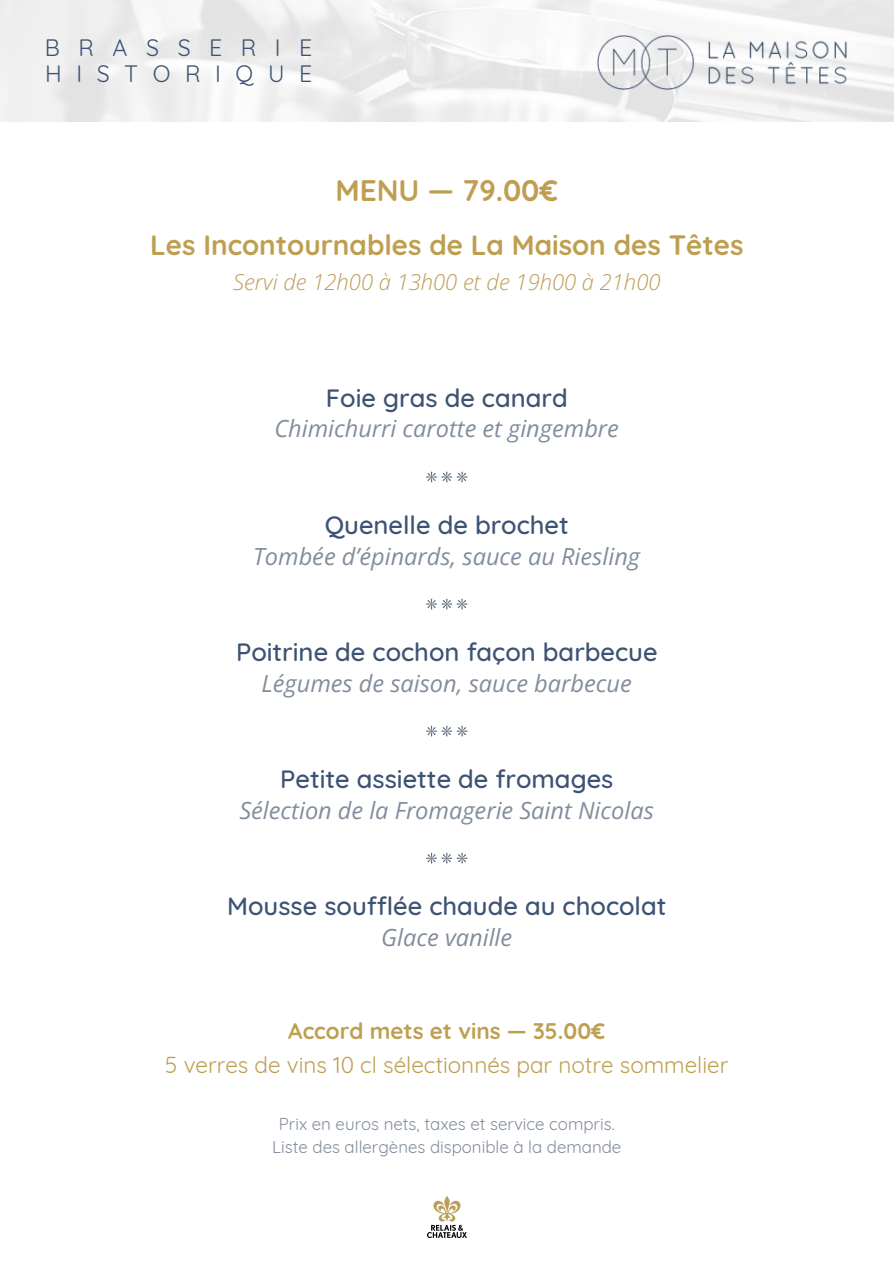
<style>
.page{position:relative;width:894px;height:1264px;background:#fff}
.page>*{position:absolute;margin:0;border:0;box-sizing:border-box;transform-origin:0 0}
.t1{font:700 29.7px "Quicksand";color:#be9f51}
.t2{font:700 27.9px "Quicksand";color:#be9f51}
.t3{font:500 25.5px "Quicksand";color:#3c5373}
.t4{font:italic 23.55px "Open Sans";color:#818d9d}
.t5{font:23.1px "Quicksand";letter-spacing:.63em;color:#3c5373}
.t6{font:23.1px "Quicksand";letter-spacing:.8em;color:#3c5373}
.t7{font:22.5px "Quicksand";color:#be9f51}
.t8{font:700 22.5px "Quicksand";color:#be9f51}
.t9{font:italic 300 21.9px "Open Sans";color:#bc9c56}
.t10{font:16.95px "Quicksand";color:#818d9d}
</style>
<div class="page">
<img style="left:597px;top:36px;width:251px;height:54px">
<svg style="left:426px;top:471px;width:41px;height:11px"></svg>
<svg style="left:426px;top:598px;width:41px;height:11px"></svg>
<svg style="left:426px;top:725px;width:41px;height:11px"></svg>
<svg style="left:426px;top:852px;width:41px;height:11px"></svg>
<img style="left:427px;top:1196px;width:39px;height:41px">
<p class="t6" style="left:45px;top:33px;width:269px">BRASSERIE</p>
<h3 class="t5" style="left:45px;top:59px;width:268px">HISTORIQUE</h3>
<h3 class="t1" style="left:335px;top:171px;width:224px">MENU — 79.00€</h3>
<h4 class="t2" style="left:150px;top:227px;width:594px">Les Incontournables de La Maison des Têtes</h4>
<p class="t9" style="left:233px;top:267px;width:429px">Servi de 12h00 à 13h00 et de 19h00 à 21h00</p>
<p class="t3" style="left:326px;top:381px;width:243px">Foie gras de canard</p>
<p class="t4" style="left:274px;top:412px;width:346px">Chimichurri carotte et gingembre</p>
<h4 class="t3" style="left:325px;top:508px;width:245px">Quenelle de brochet</h4>
<h5 class="t4" style="left:253px;top:539px;width:388px">Tombée d’épinards, sauce au Riesling</h5>
<p class="t3" style="left:236px;top:635px;width:423px">Poitrine de cochon façon barbecue</p>
<p class="t4" style="left:261px;top:666px;width:371px">Légumes de saison, sauce barbecue</p>
<p class="t3" style="left:280px;top:762px;width:334px">Petite assiette de fromages</p>
<h4 class="t4" style="left:239px;top:793px;width:416px">Sélection de la Fromagerie Saint Nicolas</h4>
<h5 class="t3" style="left:227px;top:889px;width:440px">Mousse soufflée chaude au chocolat</h5>
<p class="t4" style="left:381px;top:920px;width:132px">Glace vanille</p>
<h5 class="t8" style="left:288px;top:1016px;width:318px">Accord mets et vins — 35.00€</h5>
<p class="t7" style="left:165px;top:1050px;width:564px">5 verres de vins 10 cl sélectionnés par notre sommelier</p>
<h1 class="t10" style="left:279px;top:1112px;width:337px">Prix en euros nets, taxes et service compris.</h1>
<h2 class="t10" style="left:272px;top:1136px;width:350px">Liste des allergènes disponible à la demande</h2>
</div>
